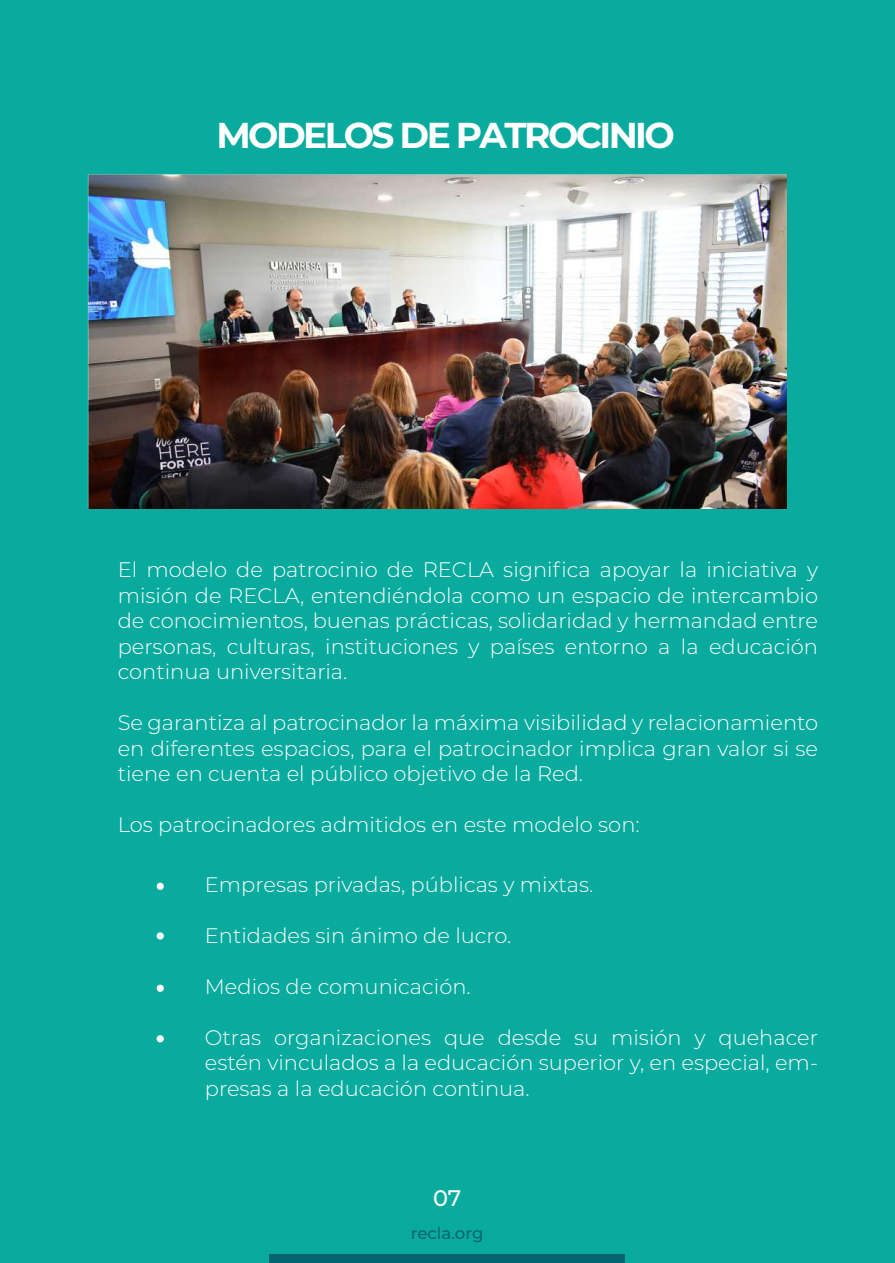
<style>
.page{position:relative;width:895px;height:1263px;background:#fff}
.page>*{position:absolute;margin:0;border:0;box-sizing:border-box;transform-origin:0 0}
.t1{font:700 36px "Montserrat";letter-spacing:-.075em;color:#fff}
.t2{font:500 22.5px "Montserrat";color:#fff}
.t3{font:300 21px/25.5px "Montserrat";color:#fff;text-align:justify}
.t4{font:500 16.5px "Montserrat";letter-spacing:-.005em;color:#046571}
</style>
<div class="page">
<div style="left:0;top:0;width:894px;height:1263px;background:#08ab9e"></div>
<div style="left:157px;top:985px;width:7px;height:7px;background:#fff;border-radius:50%"></div>
<div style="left:157px;top:1035px;width:7px;height:7px;background:#fff;border-radius:50%"></div>
<div style="left:157px;top:932px;width:7px;height:7px;background:#fff;border-radius:50%"></div>
<div style="left:157px;top:883px;width:7px;height:7px;background:#fff;border-radius:50%"></div>
<div style="left:269px;top:1254px;width:356px;height:9px;background:#046571"></div>
<img style="left:87px;top:174px;width:699px;height:335px">
<h1 class="t1" style="left:216px;top:109px;width:459px">MODELOS DE PATROCINIO</h1>
<p class="t3" style="left:118px;top:556px;width:702px">El modelo de patrocinio de RECLA significa apoyar la iniciativa y misión de RECLA, entendiéndola como un espacio de intercambio de conocimientos, buenas prácticas, solidaridad y hermandad entre personas, culturas, instituciones y países entorno a la educación continua universitaria.</p>
<p class="t3" style="left:118px;top:709px;width:701px">Se garantiza al patrocinador la máxima visibilidad y relacionamiento en diferentes espacios, para el patrocinador implica gran valor si se tiene en cuenta el público objetivo de la Red.</p>
<p class="t3" style="left:118px;top:811px;width:523px">Los patrocinadores admitidos en este modelo son:</p>
<p class="t3" style="left:205px;top:871px;width:390px">Empresas privadas, públicas y mixtas.</p>
<p class="t3" style="left:205px;top:922px;width:308px">Entidades sin ánimo de lucro.</p>
<p class="t3" style="left:205px;top:973px;width:267px">Medios de comunicación.</p>
<p class="t3" style="left:205px;top:1024px;width:614px">Otras organizaciones que desde su misión y quehacer estén vinculados a la educación superior y, en especial, em&shy;presas a la educación continua.</p>
<p class="t2" style="left:433px;top:1182px;width:30px">07</p>
<p class="t4" style="left:411px;top:1221px;width:74px">recla.org</p>
</div>
